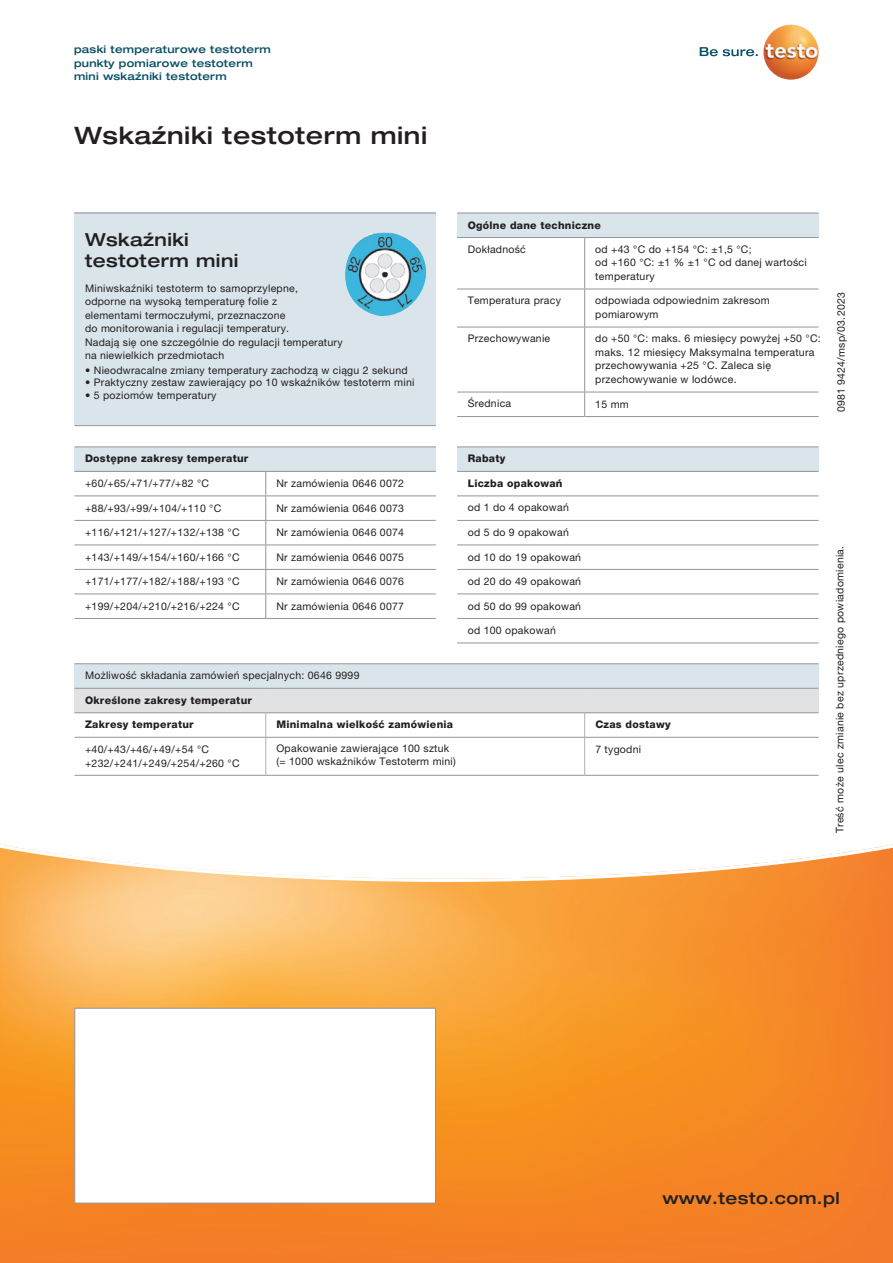
<style>
.page{position:relative;width:893px;height:1263px;background:#fff}
.page>*{position:absolute;margin:0;border:0;box-sizing:border-box;transform-origin:0 0}
.t1{font:500 expanded 24px "Helvetica Neue LTW1 G";letter-spacing:.025em;color:#231f20}
.t2{font:500 expanded 18px/21px "Helvetica Neue LTW1 G";letter-spacing:.025em;color:#231f20}
.t3{font:500 expanded 16.5px "Helvetica Neue LTW1 G";letter-spacing:.025em;color:#231f20}
.t4{font:10.5px/13.5px "Helvetica Neue LTW1 G";letter-spacing:.025em;color:#231f20}
.t5{font:800 10.5px "Helvetica Neue LTW1 G";letter-spacing:.025em;color:#231f20}
.t6{font:500 expanded 10.5px/13.5px "Helvetica Neue LTW1 G";letter-spacing:.025em;color:#074f64}
</style>
<div class="page">
<div style="left:74px;top:213px;width:362px;height:212px;background:#d9e5eb"></div>
<svg style="left:0;top:844px;width:893px;height:419px;background:#f79e46"></svg>
<svg style="left:700px;top:47px;width:58px;height:9px"></svg>
<img style="left:763px;top:24px;width:56px;height:56px;border-radius:28px">
<hr style="left:74px;top:213px;width:362px;height:1px;background:#939598">
<hr style="left:74px;top:425px;width:362px;height:1px;background:#939598">
<img style="left:345px;top:233px;width:82px;height:83px">
<div style="left:74px;top:1008px;width:362px;height:195px;background:#fff;border:1px solid #939598"></div>
<div style="left:457px;top:213px;width:362px;height:24px;background:#d9e5eb"></div>
<hr style="left:457px;top:213px;width:128px;height:1px;background:#939598">
<hr style="left:585px;top:213px;width:234px;height:1px;background:#939598">
<hr style="left:457px;top:237px;width:128px;height:1px;background:#939598">
<hr style="left:585px;top:237px;width:234px;height:1px;background:#939598">
<hr style="left:584px;top:238px;width:1px;height:51px;background:#939598">
<hr style="left:457px;top:289px;width:128px;height:1px;background:#939598">
<hr style="left:585px;top:289px;width:234px;height:1px;background:#939598">
<hr style="left:584px;top:289px;width:1px;height:38px;background:#939598">
<hr style="left:457px;top:327px;width:128px;height:1px;background:#939598">
<hr style="left:585px;top:327px;width:234px;height:1px;background:#939598">
<hr style="left:584px;top:327px;width:1px;height:65px;background:#939598">
<hr style="left:457px;top:392px;width:128px;height:1px;background:#939598">
<hr style="left:585px;top:392px;width:234px;height:1px;background:#939598">
<svg style="left:584px;top:392px;width:1px;height:24px"></svg>
<hr style="left:457px;top:416px;width:128px;height:1px;background:#939598">
<hr style="left:585px;top:416px;width:234px;height:1px;background:#939598">
<div style="left:74px;top:447px;width:362px;height:24px;background:#d9e5eb"></div>
<hr style="left:74px;top:446px;width:192px;height:1px;background:#939598">
<hr style="left:266px;top:446px;width:170px;height:1px;background:#939598">
<hr style="left:74px;top:471px;width:192px;height:1px;background:#939598">
<hr style="left:266px;top:471px;width:170px;height:1px;background:#939598">
<hr style="left:74px;top:495px;width:192px;height:1px;background:#939598">
<hr style="left:266px;top:495px;width:170px;height:1px;background:#939598">
<hr style="left:74px;top:520px;width:192px;height:1px;background:#939598">
<hr style="left:266px;top:520px;width:170px;height:1px;background:#939598">
<hr style="left:74px;top:544px;width:192px;height:1px;background:#939598">
<hr style="left:266px;top:544px;width:170px;height:1px;background:#939598">
<svg style="left:265px;top:472px;width:1px;height:146px"></svg>
<hr style="left:74px;top:569px;width:192px;height:1px;background:#939598">
<hr style="left:266px;top:569px;width:170px;height:1px;background:#939598">
<hr style="left:74px;top:593px;width:192px;height:1px;background:#939598">
<hr style="left:266px;top:593px;width:170px;height:1px;background:#939598">
<hr style="left:74px;top:618px;width:192px;height:1px;background:#939598">
<hr style="left:266px;top:618px;width:170px;height:1px;background:#939598">
<div style="left:457px;top:447px;width:362px;height:24px;background:#d9e5eb"></div>
<hr style="left:457px;top:446px;width:362px;height:1px;background:#939598">
<hr style="left:457px;top:471px;width:362px;height:1px;background:#939598">
<hr style="left:457px;top:495px;width:362px;height:1px;background:#939598">
<hr style="left:457px;top:520px;width:362px;height:1px;background:#939598">
<hr style="left:457px;top:544px;width:362px;height:1px;background:#939598">
<hr style="left:457px;top:569px;width:362px;height:1px;background:#939598">
<hr style="left:457px;top:593px;width:362px;height:1px;background:#939598">
<hr style="left:457px;top:618px;width:362px;height:1px;background:#939598">
<hr style="left:457px;top:642px;width:362px;height:1px;background:#939598">
<div style="left:74px;top:664px;width:745px;height:24px;background:#d9e5eb"></div>
<div style="left:74px;top:688px;width:745px;height:25px;background:#e1e2e4"></div>
<hr style="left:265px;top:738px;width:1px;height:37px;background:#aeb3af">
<svg style="left:584px;top:713px;width:1px;height:24px"></svg>
<hr style="left:584px;top:738px;width:1px;height:37px;background:#aeb3af">
<hr style="left:74px;top:663px;width:192px;height:1px;background:#939598">
<hr style="left:266px;top:663px;width:319px;height:1px;background:#939598">
<hr style="left:585px;top:663px;width:234px;height:1px;background:#939598">
<hr style="left:266px;top:712px;width:319px;height:1px;background:#939598">
<hr style="left:585px;top:712px;width:234px;height:1px;background:#939598">
<hr style="left:74px;top:688px;width:192px;height:1px;background:#939598">
<hr style="left:266px;top:688px;width:319px;height:1px;background:#939598">
<hr style="left:585px;top:688px;width:234px;height:1px;background:#939598">
<hr style="left:74px;top:712px;width:192px;height:1px;background:#939598">
<hr style="left:74px;top:737px;width:192px;height:1px;background:#939598">
<svg style="left:265px;top:713px;width:1px;height:24px"></svg>
<hr style="left:266px;top:737px;width:319px;height:1px;background:#939598">
<hr style="left:585px;top:737px;width:234px;height:1px;background:#939598">
<hr style="left:74px;top:775px;width:192px;height:1px;background:#939598">
<hr style="left:266px;top:775px;width:319px;height:1px;background:#939598">
<hr style="left:585px;top:775px;width:234px;height:1px;background:#939598">
<p class="t6" style="left:74px;top:43px;width:198px">paski temperaturowe testoterm punkty pomiarowe testoterm mini wskaźniki testoterm</p>
<h1 class="t1" style="left:74px;top:120px;width:354px">Wskaźniki testoterm mini</h1>
<h2 class="t2" style="left:85px;top:229px;width:155px">Wskaźniki testoterm mini</h2>
<p class="t4" style="left:85px;top:281px;width:259px">Miniwskaźniki testoterm to samoprzylepne,<br>odporne na wysoką temperaturę folie z<br>elementami termoczułymi, przeznaczone<br>do monitorowania i regulacji temperatury.<br>Nadają się one szczególnie do regulacji temperatury na niewielkich przedmiotach</p>
<p class="t4" style="left:85px;top:363px;width:324px">• Nieodwracalne zmiany temperatury zachodzą w ciągu 2 sekund</p>
<p class="t4" style="left:85px;top:376px;width:331px">• Praktyczny zestaw zawierający po 10 wskaźników testoterm mini</p>
<p class="t4" style="left:85px;top:388px;width:133px">• 5 poziomów temperatury</p>
<p class="t5" style="left:468px;top:219px;width:135px">Ogólne dane techniczne</p>
<p class="t4" style="left:468px;top:242px;width:60px">Dokładność</p>
<p class="t4" style="left:595px;top:242px;width:213px">od +43 °C do +154 °C: ±1,5 °C;<br>od +160 °C: ±1 % ±1 °C od danej wartości temperatury</p>
<p class="t4" style="left:468px;top:294px;width:95px">Temperatura pracy</p>
<p class="t4" style="left:595px;top:294px;width:176px">odpowiada odpowiednim zakresom pomiarowym</p>
<p class="t4" style="left:468px;top:332px;width:84px">Przechowywanie</p>
<p class="t4" style="left:595px;top:331px;width:227px">do +50 °C: maks. 6 miesięcy powyżej +50 °C: maks. 12 miesięcy Maksymalna temperatura przechowywania +25 °C. Zaleca się przechowywanie w lodówce.</p>
<p class="t4" style="left:468px;top:397px;width:45px">Średnica</p>
<p class="t4" style="left:595px;top:397px;width:35px">15 mm</p>
<p class="t4" style="left:834px;top:412px;width:122px;rotate:-90deg">0981 9424/msp/03.2023</p>
<p class="t5" style="left:85px;top:452px;width:165px">Dostępne zakresy temperatur</p>
<p class="t4" style="left:85px;top:477px;width:126px">+60/+65/+71/+77/+82 °C</p>
<p class="t4" style="left:276px;top:477px;width:129px">Nr zamówienia 0646 0072</p>
<p class="t4" style="left:85px;top:501px;width:138px">+88/+93/+99/+104/+110 °C</p>
<p class="t4" style="left:276px;top:501px;width:129px">Nr zamówienia 0646 0073</p>
<p class="t4" style="left:85px;top:526px;width:156px">+116/+121/+127/+132/+138 °C</p>
<p class="t4" style="left:276px;top:526px;width:129px">Nr zamówienia 0646 0074</p>
<p class="t4" style="left:85px;top:550px;width:156px">+143/+149/+154/+160/+166 °C</p>
<p class="t4" style="left:276px;top:550px;width:129px">Nr zamówienia 0646 0075</p>
<p class="t4" style="left:85px;top:575px;width:156px">+171/+177/+182/+188/+193 °C</p>
<p class="t4" style="left:276px;top:575px;width:129px">Nr zamówienia 0646 0076</p>
<p class="t4" style="left:85px;top:599px;width:156px">+199/+204/+210/+216/+224 °C</p>
<p class="t4" style="left:276px;top:599px;width:129px">Nr zamówienia 0646 0077</p>
<p class="t5" style="left:468px;top:452px;width:39px">Rabaty</p>
<p class="t5" style="left:468px;top:477px;width:96px">Liczba opakowań</p>
<p class="t4" style="left:468px;top:500px;width:103px">od 1 do 4 opakowań</p>
<p class="t4" style="left:468px;top:526px;width:103px">od 5 do 9 opakowań</p>
<p class="t4" style="left:468px;top:550px;width:115px">od 10 do 19 opakowań</p>
<p class="t4" style="left:468px;top:575px;width:115px">od 20 do 49 opakowań</p>
<p class="t4" style="left:468px;top:599px;width:115px">od 50 do 99 opakowań</p>
<p class="t4" style="left:468px;top:624px;width:90px">od 100 opakowań</p>
<p class="t4" style="left:85px;top:669px;width:276px">Możliwość składania zamówień specjalnych: 0646 9999</p>
<p class="t5" style="left:85px;top:694px;width:168px">Określone zakresy temperatur</p>
<p class="t5" style="left:85px;top:718px;width:110px">Zakresy temperatur</p>
<p class="t5" style="left:276px;top:718px;width:178px">Minimalna wielkość zamówienia</p>
<p class="t5" style="left:595px;top:718px;width:77px">Czas dostawy</p>
<p class="t4" style="left:85px;top:743px;width:156px">+40/+43/+46/+49/+54 °C +232/+241/+249/+254/+260 °C</p>
<p class="t4" style="left:276px;top:742px;width:181px;line-height:12.6px">Opakowanie zawierające 100 sztuk (= 1000 wskaźników Testoterm mini)</p>
<p class="t4" style="left:595px;top:743px;width:47px">7 tygodni</p>
<p class="t4" style="left:833px;top:833px;width:289px;rotate:-90deg">Treść może ulec zmianie bez uprzedniego powiadomienia.</p>
<h3 class="t3" style="left:662px;top:1187px;width:179px">www.testo.com.pl</h3>
</div>
